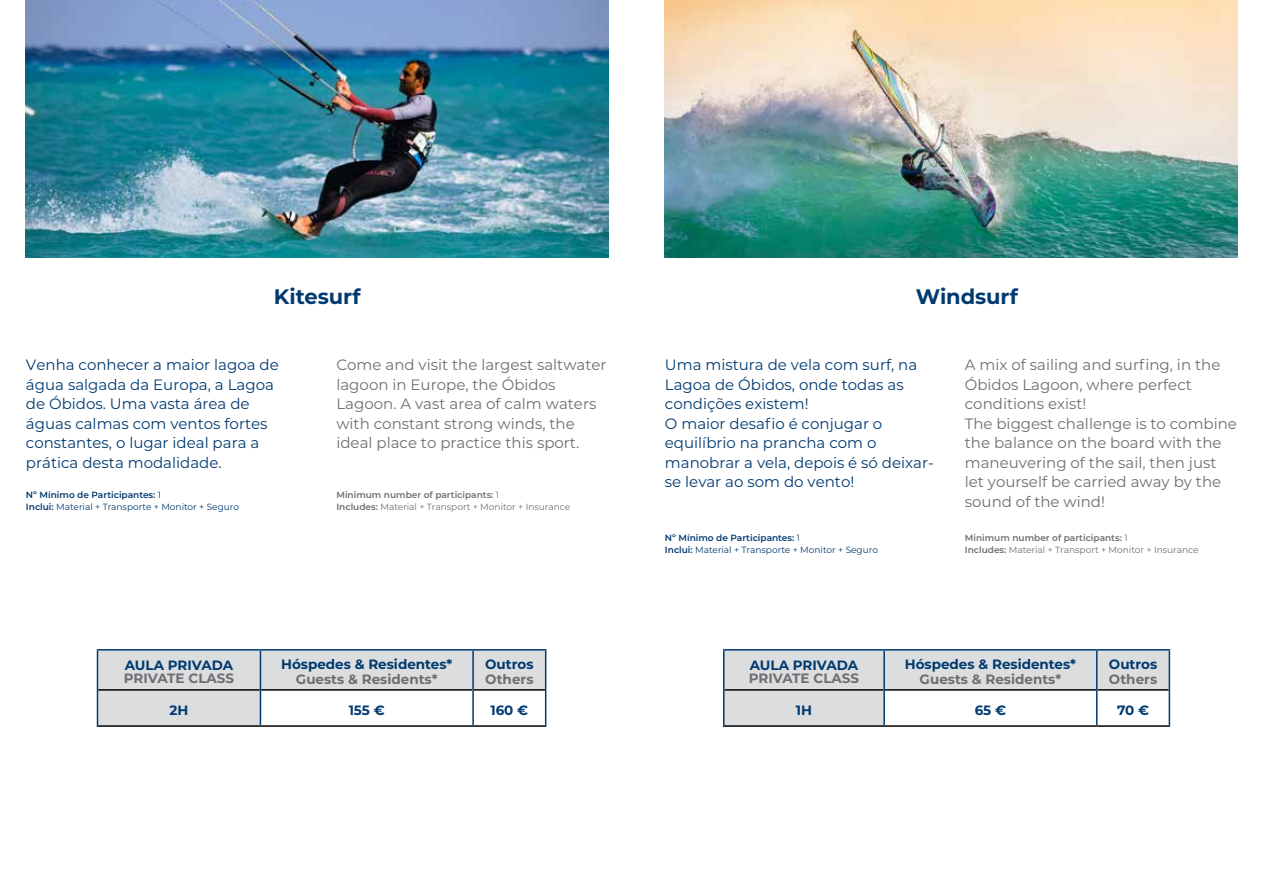
<style>
.page{position:relative;width:1263px;height:893px;background:#fff}
.page>*{position:absolute;margin:0;border:0;box-sizing:border-box;transform-origin:0 0}
.t1{font:700 21px "Montserrat";letter-spacing:-.005em;color:#003a70}
.t2{font:15px/19.5px "Montserrat";color:#6d6e71}
.t3{font:15px/19.5px "Montserrat";color:#003a70}
.t4{font:700 13.5px "Montserrat";color:#003a70}
.t5{font:700 13.5px "Montserrat";color:#6d6e71}
.t6{font:600 9px/12px "Montserrat";color:#6d6e71}
.t7{font:9px/12px "Montserrat";color:#003a70}
.s1{font-weight:600}
.s2{font-weight:400}
</style>
<div class="page">
<img style="left:26px;top:0;width:582px;height:257px">
<img style="left:665px;top:0;width:572px;height:257px">
<svg style="left:98px;top:651px;width:447px;height:74px"></svg>
<hr style="left:98px;top:689px;width:162px;height:2px;background:#000">
<hr style="left:261px;top:689px;width:211px;height:2px;background:#000">
<hr style="left:474px;top:689px;width:71px;height:2px;background:#000">
<hr style="left:97px;top:725px;width:163px;height:2px;background:#000">
<hr style="left:260px;top:725px;width:213px;height:2px;background:#000">
<hr style="left:473px;top:725px;width:73px;height:2px;background:#000">
<hr style="left:97px;top:649px;width:163px;height:2px;background:#003a70">
<hr style="left:97px;top:651px;width:1px;height:39px;background:#003a70">
<hr style="left:260px;top:649px;width:213px;height:2px;background:#003a70">
<hr style="left:260px;top:651px;width:1px;height:39px;background:#003a70">
<hr style="left:473px;top:649px;width:73px;height:2px;background:#003a70">
<hr style="left:472px;top:651px;width:2px;height:39px;background:#003a70">
<hr style="left:545px;top:651px;width:1px;height:39px;background:#003a70">
<hr style="left:97px;top:690px;width:1px;height:35px;background:#003a70">
<hr style="left:260px;top:690px;width:1px;height:35px;background:#003a70">
<hr style="left:472px;top:690px;width:2px;height:35px;background:#003a70">
<hr style="left:545px;top:690px;width:1px;height:35px;background:#003a70">
<svg style="left:724px;top:651px;width:445px;height:74px"></svg>
<hr style="left:724px;top:689px;width:159px;height:2px;background:#000">
<hr style="left:885px;top:689px;width:211px;height:2px;background:#000">
<hr style="left:1097px;top:689px;width:72px;height:2px;background:#000">
<hr style="left:723px;top:725px;width:161px;height:2px;background:#000">
<hr style="left:884px;top:725px;width:213px;height:2px;background:#000">
<hr style="left:1097px;top:725px;width:73px;height:2px;background:#000">
<hr style="left:723px;top:649px;width:161px;height:2px;background:#003a70">
<hr style="left:723px;top:651px;width:1px;height:39px;background:#003a70">
<hr style="left:884px;top:649px;width:213px;height:2px;background:#003a70">
<hr style="left:883px;top:651px;width:2px;height:39px;background:#003a70">
<hr style="left:1097px;top:649px;width:73px;height:2px;background:#003a70">
<hr style="left:1096px;top:651px;width:1px;height:39px;background:#003a70">
<hr style="left:1169px;top:651px;width:1px;height:39px;background:#003a70">
<hr style="left:723px;top:690px;width:1px;height:35px;background:#003a70">
<hr style="left:883px;top:690px;width:2px;height:35px;background:#003a70">
<hr style="left:1096px;top:690px;width:1px;height:35px;background:#003a70">
<hr style="left:1169px;top:690px;width:1px;height:35px;background:#003a70">
<h1 class="t1" style="left:274px;top:282px;width:88px">Kitesurf</h1>
<h1 class="t1" style="left:916px;top:282px;width:104px">Windsurf</h1>
<p class="t3" style="left:26px;top:355px;width:254px">Venha conhecer a maior lagoa de água salgada da Europa, a Lagoa de Óbidos. Uma vasta área de águas calmas com ventos fortes constantes, o lugar ideal para a prática desta modalidade.</p>
<p class="t2" style="left:336px;top:355px;width:272px">Come and visit the largest saltwater lagoon in Europe, the Óbidos Lagoon. A vast area of calm waters with constant strong winds, the ideal place to practice this sport.</p>
<p class="t7" style="left:26px;top:489px;width:215px"><span class="s1">Nº Mínimo de Participantes:</span> 1<br><span class="s1">Inclui:</span> Material + Transporte + Monitor + Seguro</p>
<p class="t6" style="left:336px;top:489px;width:235px">Minimum number of participants: <span class="s2">1<br></span>Includes: <span class="s2">Material + Transport + Monitor + Insurance</span></p>
<p class="t3" style="left:665px;top:355px;width:270px">Uma mistura de vela com surf, na<br>Lagoa de Óbidos, onde todas as condições existem!<br>O maior desafio é conjugar o equilíbrio na prancha com o manobrar a vela, depois é só deixar&shy;se levar ao som do vento!</p>
<p class="t2" style="left:965px;top:355px;width:274px">A mix of sailing and surfing, in the<br>Óbidos Lagoon, where perfect conditions exist!<br>The biggest challenge is to combine the balance on the board with the maneuvering of the sail, then just let yourself be carried away by the sound of the wind!</p>
<p class="t7" style="left:665px;top:532px;width:215px"><span class="s1">Nº Mínimo de Participantes:</span> 1<br><span class="s1">Inclui:</span> Material + Transporte + Monitor + Seguro</p>
<p class="t6" style="left:965px;top:531px;width:235px">Minimum number of participants: <span class="s2">1<br></span>Includes: <span class="s2">Material + Transport + Monitor + Insurance</span></p>
<p class="t4" style="left:125px;top:655px;width:110px">AULA PRIVADA</p>
<p class="t5" style="left:124px;top:669px;width:112px">PRIVATE CLASS</p>
<p class="t4" style="left:281px;top:654px;width:173px">Hóspedes &amp; Residentes*</p>
<p class="t5" style="left:296px;top:669px;width:143px">Guests &amp; Residents*</p>
<p class="t4" style="left:485px;top:654px;width:50px">Outros</p>
<p class="t5" style="left:485px;top:669px;width:50px">Others</p>
<p class="t4" style="left:750px;top:655px;width:110px">AULA PRIVADA</p>
<p class="t5" style="left:749px;top:669px;width:112px">PRIVATE CLASS</p>
<p class="t4" style="left:905px;top:654px;width:173px">Hóspedes &amp; Residentes*</p>
<p class="t5" style="left:920px;top:669px;width:143px">Guests &amp; Residents*</p>
<p class="t4" style="left:1109px;top:654px;width:50px">Outros</p>
<p class="t5" style="left:1109px;top:669px;width:50px">Others</p>
<p class="t4" style="left:170px;top:700px;width:20px">2H</p>
<p class="t4" style="left:349px;top:700px;width:38px">155 €</p>
<p class="t4" style="left:490px;top:700px;width:39px">160 €</p>
<p class="t4" style="left:796px;top:700px;width:18px">1H</p>
<p class="t4" style="left:975px;top:700px;width:33px">65 €</p>
<p class="t4" style="left:1117px;top:700px;width:34px">70 €</p>
</div>
